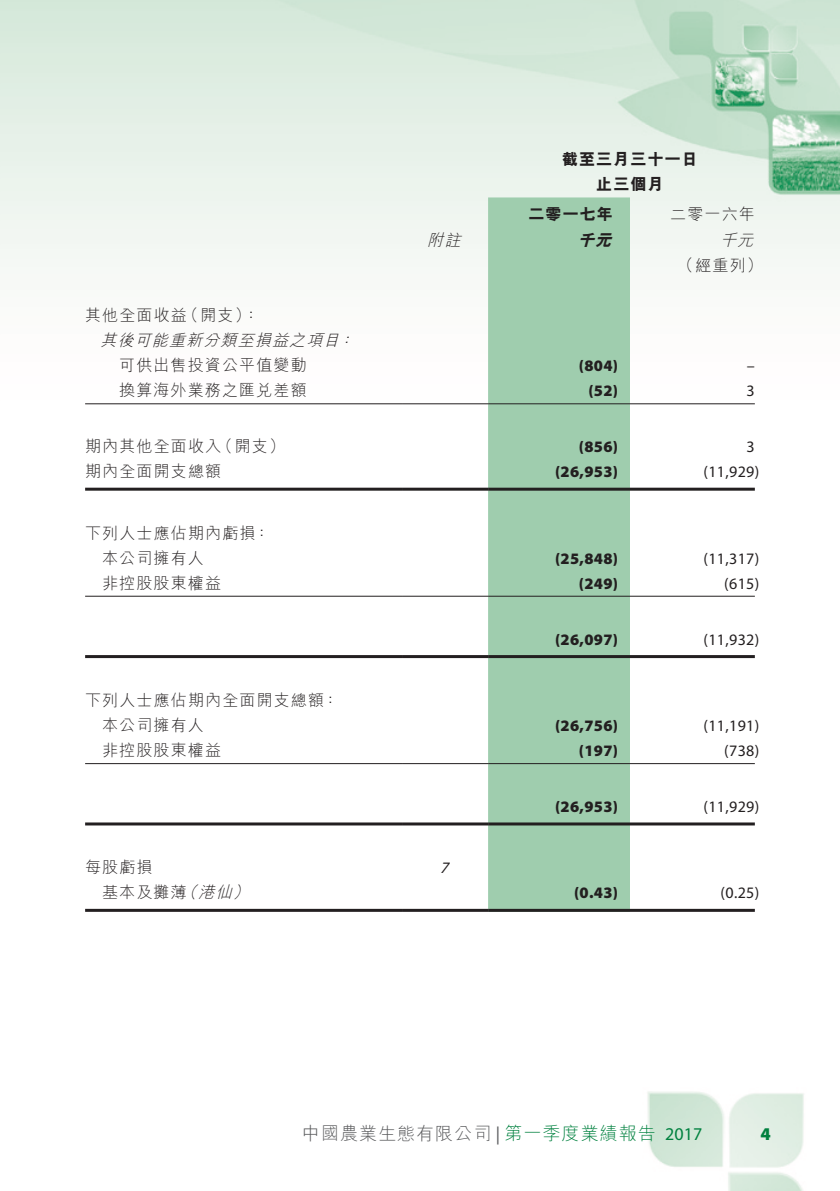
<style>
.page{position:relative;width:840px;height:1191px;background:#fff}
.page>*{position:absolute;margin:0;border:0;box-sizing:border-box;transform-origin:0 0}
.t1{font:300 18px "M Hei HK";letter-spacing:.055em;color:#57585a}
.t2{font:18px "Myriad Pro";color:#00813f}
.t3{font:900 18px "Myriad Pro";color:#00813f}
.Body_Text{font:300 16px "M Hei HK";letter-spacing:.07em;color:#231f20}
.Body_Text-2{font:900 16px "Myriad Pro";letter-spacing:.02em;color:#231f20}
.Body_Text-3{font:16px "Myriad Pro";letter-spacing:.02em;color:#231f20}
.Body_Text-4{font:italic 300 16px "M Hei HK";color:#231f20}
.Body_Text-5{font:800 16px "M Hei HK";letter-spacing:.07em;color:#231f20}
.Body_Text-6{font:italic 800 16px "M Hei HK";color:#231f20}
.Body_Text-7{font:italic 16px "Myriad Pro";color:#231f20}
.s1{font-family:"Myriad Pro";font-weight:400}
.s2{color:#00813f}
</style>
<div class="page">
<img style="left:1px;top:0;width:838px;height:705px">
<img style="left:647px;top:1091px;width:157px;height:100px">
<img style="left:0;top:0;width:1px;height:705px">
<div style="left:488px;top:197px;width:141px;height:712px;background:#9fcdae"></div>
<hr style="left:85px;top:403px;width:318px;height:1px;background:#231f20">
<hr style="left:403px;top:403px;width:85px;height:1px;background:#231f20">
<hr style="left:488px;top:403px;width:141px;height:1px;background:#231f20">
<hr style="left:629px;top:403px;width:125px;height:1px;background:#231f20">
<hr style="left:85px;top:487px;width:318px;height:3px;background:#231f20">
<hr style="left:403px;top:487px;width:85px;height:3px;background:#231f20">
<hr style="left:488px;top:487px;width:141px;height:3px;background:#231f20">
<hr style="left:629px;top:487px;width:125px;height:3px;background:#231f20">
<hr style="left:85px;top:595px;width:318px;height:1px;background:#231f20">
<hr style="left:403px;top:595px;width:85px;height:1px;background:#231f20">
<hr style="left:488px;top:595px;width:141px;height:1px;background:#231f20">
<hr style="left:629px;top:595px;width:125px;height:1px;background:#231f20">
<hr style="left:85px;top:655px;width:318px;height:3px;background:#231f20">
<hr style="left:403px;top:655px;width:85px;height:3px;background:#231f20">
<hr style="left:488px;top:655px;width:141px;height:3px;background:#231f20">
<hr style="left:629px;top:655px;width:125px;height:3px;background:#231f20">
<hr style="left:85px;top:763px;width:318px;height:1px;background:#231f20">
<hr style="left:403px;top:763px;width:85px;height:1px;background:#231f20">
<hr style="left:488px;top:763px;width:141px;height:1px;background:#231f20">
<hr style="left:629px;top:763px;width:125px;height:1px;background:#231f20">
<hr style="left:85px;top:822px;width:318px;height:3px;background:#231f20">
<hr style="left:403px;top:822px;width:85px;height:3px;background:#231f20">
<hr style="left:488px;top:822px;width:141px;height:3px;background:#231f20">
<hr style="left:629px;top:822px;width:125px;height:3px;background:#231f20">
<hr style="left:85px;top:909px;width:318px;height:3px;background:#231f20">
<hr style="left:403px;top:909px;width:85px;height:3px;background:#231f20">
<hr style="left:488px;top:909px;width:141px;height:3px;background:#231f20">
<hr style="left:629px;top:909px;width:125px;height:3px;background:#231f20">
<p class="Body_Text" style="left:182px;top:307px;width:78px">（開支：(</p>
<p class="Body_Text" style="left:85px;top:307px;width:103px">其他全面收益</p>
<p class="Body_Text-4" style="left:100px;top:332px;width:245px">其後可能重新分類至損益之項目</p>
<p class="Body_Text-4" style="left:338px;top:332px;width:22px">：</p>
<p class="Body_Text" style="left:119px;top:357px;width:189px">可供出售投資公平值變動</p>
<p class="Body_Text" style="left:119px;top:382px;width:189px">換算海外業務之匯兌差額</p>
<p class="Body_Text" style="left:217px;top:438px;width:70px">（開支(</p>
<p class="Body_Text" style="left:85px;top:438px;width:137px">期內其他全面收入</p>
<p class="Body_Text" style="left:85px;top:463px;width:137px">期內全面開支總額</p>
<p class="Body_Text" style="left:85px;top:524px;width:186px">下列人士應佔期內虧損：</p>
<p class="Body_Text" style="left:102px;top:549px;width:103px">本公司擁有人</p>
<p class="Body_Text" style="left:102px;top:574px;width:120px">非控股股東權益</p>
<p class="Body_Text" style="left:85px;top:692px;width:255px">下列人士應佔期內全面開支總額：</p>
<p class="Body_Text" style="left:102px;top:717px;width:103px">本公司擁有人</p>
<p class="Body_Text" style="left:102px;top:742px;width:120px">非控股股東權益</p>
<p class="Body_Text" style="left:85px;top:859px;width:69px">每股虧損</p>
<p class="Body_Text-4" style="left:181px;top:884px;width:57px">（港仙</p>
<p class="Body_Text-4" style="left:233px;top:884px;width:22px">(</p>
<p class="Body_Text" style="left:102px;top:884px;width:86px">基本及攤薄</p>
<p class="Body_Text-4" style="left:427px;top:232px;width:39px">附註</p>
<p class="Body_Text-7" style="left:439px;top:858px;width:15px">7</p>
<p class="Body_Text-5" style="left:561px;top:151px;width:137px">截至三月三十一日</p>
<p class="Body_Text-5" style="left:596px;top:176px;width:69px">止三個月</p>
<p class="Body_Text" style="left:669px;top:206px;width:86px">二零一六年</p>
<p class="Body_Text-5" style="left:528px;top:206px;width:86px">二零一七年</p>
<p class="Body_Text-6" style="left:578px;top:232px;width:39px">千元</p>
<p class="Body_Text-4" style="left:719px;top:232px;width:39px">千元</p>
<p class="Body_Text" style="left:677px;top:257px;width:87px">（經重列(</p>
<p class="Body_Text-2" style="left:578px;top:355px;width:41px">)804(</p>
<p class="Body_Text-3" style="left:746px;top:356px;width:9px">–</p>
<p class="Body_Text-2" style="left:588px;top:380px;width:31px">)52(</p>
<p class="Body_Text-3" style="left:746px;top:381px;width:10px">3</p>
<p class="Body_Text-2" style="left:578px;top:436px;width:41px">)856(</p>
<p class="Body_Text-3" style="left:746px;top:437px;width:10px">3</p>
<p class="Body_Text-2" style="left:554px;top:461px;width:65px">)26,953(</p>
<p class="Body_Text-3" style="left:703px;top:462px;width:57px">)11,929(</p>
<p class="Body_Text-2" style="left:554px;top:547px;width:65px">)25,848(</p>
<p class="Body_Text-3" style="left:703px;top:548px;width:57px">)11,317(</p>
<p class="Body_Text-2" style="left:578px;top:572px;width:41px">)249(</p>
<p class="Body_Text-3" style="left:723px;top:573px;width:37px">)615(</p>
<p class="Body_Text-2" style="left:554px;top:628px;width:65px">)26,097(</p>
<p class="Body_Text-3" style="left:703px;top:629px;width:57px">)11,932(</p>
<p class="Body_Text-2" style="left:554px;top:715px;width:65px">)26,756(</p>
<p class="Body_Text-3" style="left:703px;top:716px;width:57px">)11,191(</p>
<p class="Body_Text-2" style="left:578px;top:740px;width:41px">)197(</p>
<p class="Body_Text-3" style="left:723px;top:741px;width:37px">)738(</p>
<p class="Body_Text-2" style="left:554px;top:796px;width:65px">)26,953(</p>
<p class="Body_Text-3" style="left:703px;top:797px;width:57px">)11,929(</p>
<p class="Body_Text-2" style="left:573px;top:882px;width:46px">)0.43(</p>
<p class="Body_Text-3" style="left:720px;top:883px;width:40px">)0.25(</p>
<p class="t1" style="left:302px;top:1123px;width:355px">中國農業生態有限公司 <span class="s1">|</span> <span class="s2">第一季度業績報告</span></p>
<p class="t2" style="left:664px;top:1122px;width:39px">2017</p>
<p class="t3" style="left:760px;top:1121px;width:12px">4</p>
</div>
